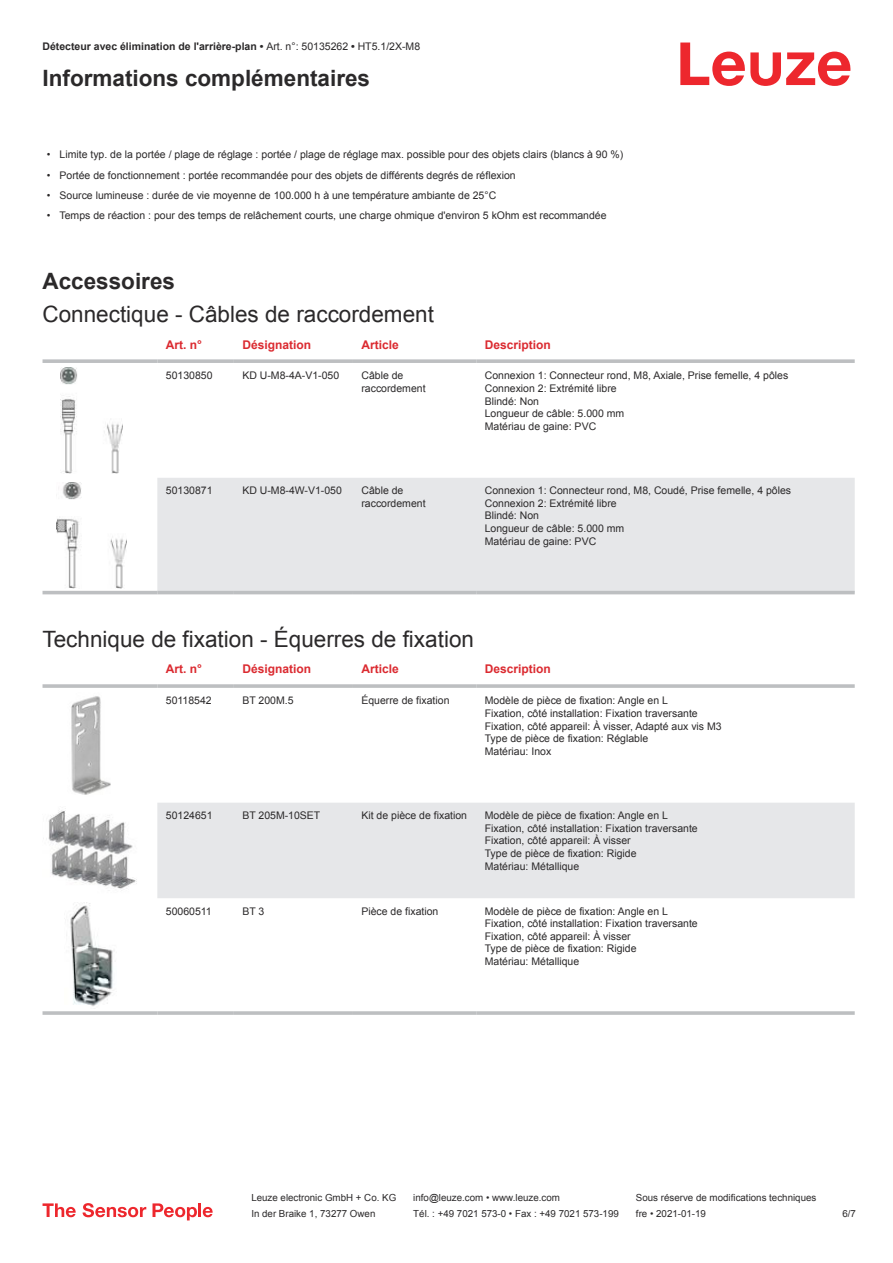
<style>
.page{position:relative;width:893px;height:1263px;background:#fff}
.page>*{position:absolute;margin:0;border:0;box-sizing:border-box;transform-origin:0 0}
.t1{font:22.5px "Arial";color:#2b292a}
.t2{font:700 22.5px "Arial";color:#2b292a}
.t3{font:700 12px "Arial";color:#db2a30}
.t4{font:10.5px/12.6px "Arial";color:#2b292a}
.t5{font:700 10.5px "Arial";color:#2b292a}
.t6{font:9.75px "Arial";color:#2b292a}
.s1{font-weight:400}
</style>
<div class="page">
<svg style="left:680px;top:43px;width:170px;height:43px"></svg>
<svg style="left:43px;top:473px;width:812px;height:122px"></svg>
<div style="left:157px;top:478px;width:698px;height:113px;background:#e6e7e9"></div>
<svg style="left:43px;top:359px;width:114px;height:4px"></svg>
<svg style="left:157px;top:359px;width:77px;height:4px"></svg>
<svg style="left:234px;top:359px;width:119px;height:4px"></svg>
<svg style="left:353px;top:359px;width:123px;height:4px"></svg>
<svg style="left:476px;top:359px;width:379px;height:4px;fill:#bfc1c3"></svg>
<hr style="left:43px;top:591px;width:114px;height:3px;background:#bdbfc1">
<hr style="left:157px;top:591px;width:77px;height:3px;background:#bdbfc1">
<hr style="left:234px;top:591px;width:119px;height:3px;background:#bdbfc1">
<hr style="left:353px;top:591px;width:123px;height:3px;background:#bdbfc1">
<hr style="left:476px;top:591px;width:379px;height:3px;background:#bdbfc1">
<img style="left:60px;top:367px;width:63px;height:106px">
<img style="left:56px;top:482px;width:70px;height:106px">
<div style="left:157px;top:803px;width:698px;height:95px;background:#e6e7e9"></div>
<svg style="left:43px;top:684px;width:114px;height:4px"></svg>
<hr style="left:157px;top:684px;width:77px;height:4px;background:#c6c8c9">
<svg style="left:234px;top:684px;width:119px;height:4px"></svg>
<svg style="left:353px;top:684px;width:123px;height:4px"></svg>
<hr style="left:476px;top:684px;width:379px;height:4px;background:#c6c8c9">
<hr style="left:43px;top:1011px;width:114px;height:4px;background:#bdbfc1">
<hr style="left:157px;top:1011px;width:77px;height:4px;background:#c7c9ca">
<hr style="left:234px;top:1011px;width:119px;height:4px;background:#bdbfc1">
<hr style="left:353px;top:1011px;width:123px;height:4px;background:#bdbfc1">
<hr style="left:476px;top:1011px;width:379px;height:4px;background:#c7c9ca">
<img style="left:71px;top:696px;width:40px;height:99px">
<img style="left:48px;top:808px;width:89px;height:81px">
<img style="left:66px;top:902px;width:49px;height:104px">
<svg style="left:43px;top:1203px;width:33px;height:14px"></svg>
<svg style="left:83px;top:1203px;width:63px;height:14px"></svg>
<svg style="left:153px;top:1203px;width:44px;height:17px"></svg>
<hr style="left:198px;top:1203px;width:3px;height:14px;background:#ed272d">
<svg style="left:203px;top:1207px;width:10px;height:10px"></svg>
<p class="t5" style="left:43px;top:43px;width:379px">Détecteur avec élimination de l'arrière-plan • <span class="s1">Art. n°: 50135262</span> • <span class="s1">HT5.1/2X-M8</span></p>
<h1 class="t2" style="left:43px;top:70px;width:329px">Informations complémentaires</h1>
<p class="t4" style="left:47px;top:149px;width:578px">• Limite typ. de la portée / plage de réglage : portée / plage de réglage max. possible pour des objets clairs (blancs à 90 %)</p>
<p class="t4" style="left:47px;top:170px;width:470px">• Portée de fonctionnement : portée recommandée pour des objets de différents degrés de réflexion</p>
<p class="t4" style="left:47px;top:190px;width:451px">• Source lumineuse : durée de vie moyenne de 100.000 h à une température ambiante de 25°C</p>
<p class="t4" style="left:47px;top:210px;width:561px">• Temps de réaction : pour des temps de relâchement courts, une charge ohmique d'environ 5 kOhm est recommandée</p>
<h1 class="t2" style="left:43px;top:272px;width:134px">Accessoires</h1>
<h1 class="t1" style="left:43px;top:306px;width:393px">Connectique - Câbles de raccordement</h1>
<p class="t3" style="left:166px;top:340px;width:38px">Art. n°</p>
<p class="t3" style="left:242px;top:340px;width:70px">Désignation</p>
<p class="t3" style="left:361px;top:340px;width:39px">Article</p>
<p class="t3" style="left:485px;top:340px;width:68px">Description</p>
<p class="t4" style="left:166px;top:370px;width:48px">50130850</p>
<p class="t4" style="left:242px;top:370px;width:98px">KD U-M8-4A-V1-050</p>
<p class="t4" style="left:361px;top:370px;width:66px">Câble de raccordement</p>
<p class="t4" style="left:485px;top:370px;width:305px">Connexion 1: Connecteur rond, M8, Axiale, Prise femelle, 4 pôles<br>Connexion 2: Extrémité libre<br>Blindé: Non<br>Longueur de câble: 5.000 mm<br>Matériau de gaine: PVC</p>
<p class="t4" style="left:166px;top:485px;width:48px">50130871</p>
<p class="t4" style="left:242px;top:485px;width:101px">KD U-M8-4W-V1-050</p>
<p class="t4" style="left:361px;top:485px;width:66px">Câble de raccordement</p>
<p class="t4" style="left:485px;top:485px;width:308px">Connexion 1: Connecteur rond, M8, Coudé, Prise femelle, 4 pôles<br>Connexion 2: Extrémité libre<br>Blindé: Non<br>Longueur de câble: 5.000 mm<br>Matériau de gaine: PVC</p>
<h1 class="t1" style="left:43px;top:631px;width:433px">Technique de fixation - Équerres de fixation</h1>
<p class="t3" style="left:166px;top:665px;width:38px">Art. n°</p>
<p class="t3" style="left:242px;top:665px;width:70px">Désignation</p>
<p class="t3" style="left:361px;top:665px;width:39px">Article</p>
<p class="t3" style="left:485px;top:665px;width:68px">Description</p>
<p class="t4" style="left:166px;top:695px;width:47px">50118542</p>
<p class="t4" style="left:242px;top:695px;width:53px">BT 200M.5</p>
<p class="t4" style="left:361px;top:695px;width:90px">Équerre de fixation</p>
<p class="t4" style="left:485px;top:695px;width:238px">Modèle de pièce de fixation: Angle en L<br>Fixation, côté installation: Fixation traversante Fixation, côté appareil: À visser, Adapté aux vis M3<br>Type de pièce de fixation: Réglable<br>Matériau: Inox</p>
<p class="t4" style="left:166px;top:810px;width:48px">50124651</p>
<p class="t4" style="left:242px;top:810px;width:80px">BT 205M-10SET</p>
<p class="t4" style="left:361px;top:810px;width:107px">Kit de pièce de fixation</p>
<p class="t4" style="left:485px;top:810px;width:215px">Modèle de pièce de fixation: Angle en L Fixation, côté installation: Fixation traversante Fixation, côté appareil: À visser<br>Type de pièce de fixation: Rigide<br>Matériau: Métallique</p>
<p class="t4" style="left:166px;top:906px;width:47px">50060511</p>
<p class="t4" style="left:242px;top:906px;width:23px">BT 3</p>
<p class="t4" style="left:361px;top:906px;width:79px">Pièce de fixation</p>
<p class="t4" style="left:485px;top:906px;width:215px">Modèle de pièce de fixation: Angle en L Fixation, côté installation: Fixation traversante Fixation, côté appareil: À visser<br>Type de pièce de fixation: Rigide<br>Matériau: Métallique</p>
<p class="t6" style="left:251px;top:1194px;width:146px">Leuze electronic GmbH + Co. KG</p>
<p class="t6" style="left:413px;top:1194px;width:148px">info@leuze.com • www.leuze.com</p>
<p class="t6" style="left:636px;top:1194px;width:182px">Sous réserve de modifications techniques</p>
<p class="t6" style="left:251px;top:1210px;width:126px">In der Braike 1, 73277 Owen</p>
<p class="t6" style="left:413px;top:1210px;width:207px">Tél. : +49 7021 573-0 • Fax : +49 7021 573-199</p>
<p class="t6" style="left:636px;top:1210px;width:72px">fre • 2021-01-19</p>
<p class="t6" style="left:842px;top:1210px;width:15px">6 /7</p>
</div>
